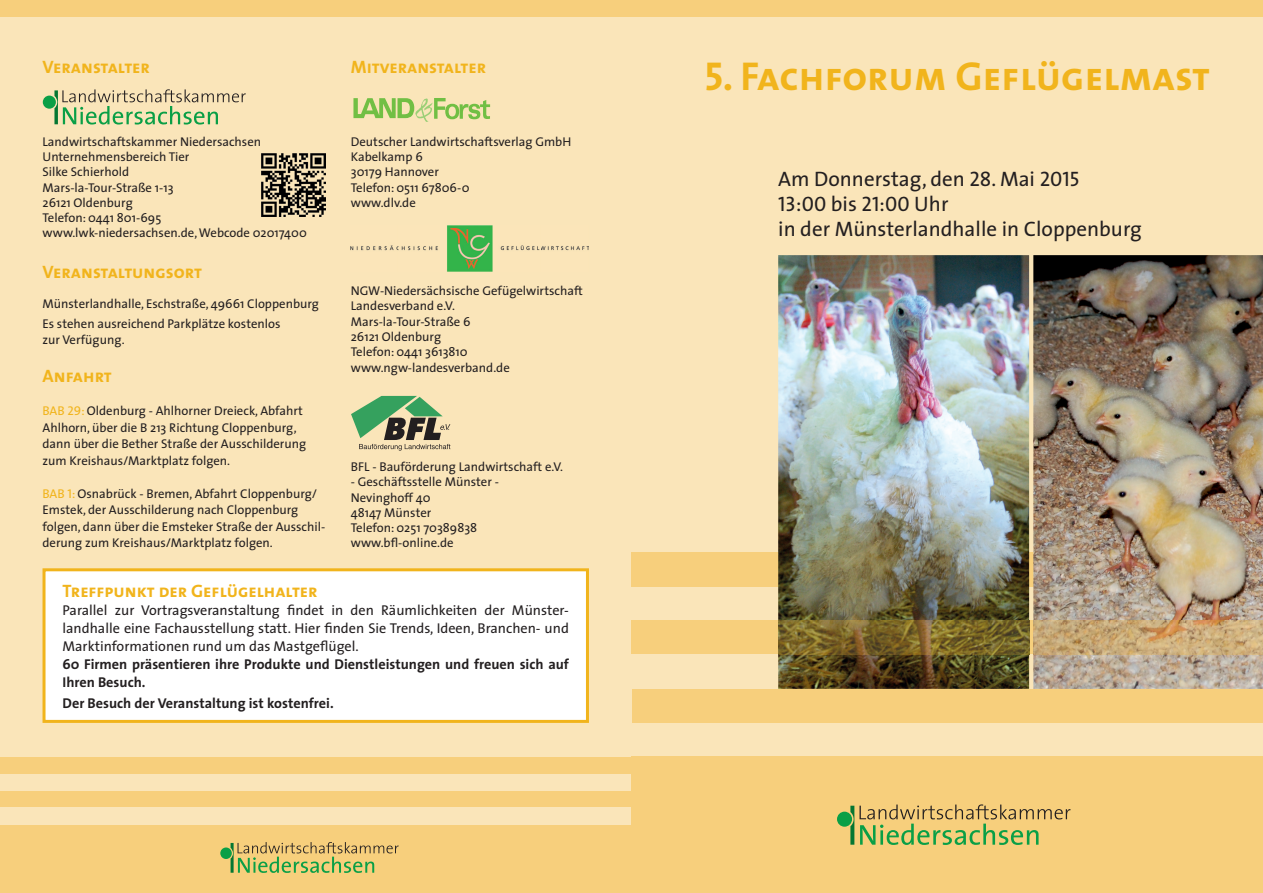
<style>
.page{position:relative;width:1263px;height:893px;background:#fff}
.page>*{position:absolute;margin:0;border:0;box-sizing:border-box;transform-origin:0 0}
.t1{font:40.5px "The Sans Bold Caps";color:#f1b41c}
.t2{font:21px "The Sans";color:#231f20}
.t3{font:21px "The Sans Caps";color:#231f20}
.t4{font:18px "The Sans Bold Caps";color:#f1b41c}
.t5{font:14.25px/18px "The Sans";color:#231f20;text-align:justify}
.t6{font:700 14.25px/18px "The Sans";color:#231f20}
.t7{font:12.75px/15.3px "The Sans";color:#231f20}
.s1{font-family:"The Sans Caps";color:#f1b41c}
.s2{font-family:"The Sans Caps"}
.s3{font-family:"The Sans"}
</style>
<div class="page">
<div style="left:0;top:0;width:1263px;height:17px;background:#f7cf7c"></div>
<div style="left:0;top:825px;width:631px;height:68px;background:#f7cf7c"></div>
<div style="left:0;top:791px;width:631px;height:17px;background:#f7cf7c"></div>
<div style="left:631px;top:723px;width:632px;height:34px;background:#fae5b9"></div>
<div style="left:0;top:774px;width:631px;height:17px;background:#fae5b9"></div>
<div style="left:0;top:808px;width:631px;height:17px;background:#fae5b9"></div>
<div style="left:0;top:757px;width:631px;height:17px;background:#f7cf7c"></div>
<div style="left:631px;top:689px;width:632px;height:34px;background:#f7cf7c"></div>
<div style="left:631px;top:17px;width:632px;height:536px;background:#fae5b9"></div>
<div style="left:0;top:17px;width:631px;height:740px;background:#fae5b9"></div>
<div style="left:631px;top:757px;width:632px;height:136px;background:#f7cf7c"></div>
<svg style="left:850px;top:804px;width:220px;height:41px"></svg>
<div style="left:837px;top:812px;width:15px;height:15px;background:#0a9f46;border-radius:50%"></div>
<svg style="left:231px;top:842px;width:168px;height:31px"></svg>
<div style="left:220px;top:847px;width:12px;height:12px;background:#0a9f46;border-radius:50%"></div>
<div style="left:631px;top:587px;width:632px;height:34px;background:#fae5b9"></div>
<div style="left:631px;top:621px;width:632px;height:34px;background:#f7cf7c"></div>
<div style="left:631px;top:655px;width:632px;height:34px;background:#fae5b9"></div>
<div style="left:631px;top:553px;width:632px;height:34px;background:#f7cf7c"></div>
<div style="left:44px;top:570px;width:543px;height:151px;background:#fff"></div>
<div style="left:43px;top:568px;width:546px;height:155px;border:3px solid #f1b41c"></div>
<img style="left:261px;top:153px;width:64px;height:64px">
<svg style="left:54px;top:89px;width:192px;height:36px"></svg>
<div style="left:43px;top:96px;width:13px;height:13px;background:#0a9f46;border-radius:50%"></div>
<svg style="left:353px;top:98px;width:137px;height:24px"></svg>
<svg style="left:351px;top:396px;width:99px;height:55px"></svg>
<img style="left:351px;top:225px;width:238px;height:46px">
<img style="left:1033px;top:255px;width:230px;height:434px">
<img style="left:778px;top:255px;width:251px;height:434px">
<img style="left:778px;top:621px;width:251px;height:34px">
<img style="left:1033px;top:621px;width:230px;height:34px">
<h3 class="t4" style="left:43px;top:55px;width:109px">Veranstalter</h3>
<h3 class="t4" style="left:351px;top:55px;width:137px">Mitveranstalter</h3>
<p class="t7" style="left:43px;top:134px;width:266px">Landwirtschaftskammer Niedersachsen<br>Unternehmensbereich Tier<br>Silke Schierhold<br>Mars-la-Tour-Straße 1-13<br>26121 Oldenburg<br>Telefon: 0441 801-695 www.lwk-niedersachsen.de, Webcode 02017400</p>
<p class="t7" style="left:351px;top:134px;width:222px">Deutscher Landwirtschaftsverlag GmbH<br>Kabelkamp 6<br>30179 Hannover<br>Telefon: 0511 67806-0<br>www.dlv.de</p>
<h3 class="t4" style="left:43px;top:260px;width:161px">Veranstaltungsort</h3>
<p class="t7" style="left:43px;top:294px;width:278px;line-height:19.5px">Münsterlandhalle, Eschstraße, 49661 Cloppenburg<br>Es stehen ausreichend Parkplätze kostenlos</p>
<p class="t7" style="left:43px;top:332px;width:84px">zur Verfügung.</p>
<h3 class="t4" style="left:43px;top:365px;width:71px">Anfahrt</h3>
<p class="t7" style="left:43px;top:403px;width:265px;line-height:16.5px"><span class="s1">BAB 29:</span> Oldenburg - Ahlhorner Dreieck, Abfahrt Ahlhorn, über die B 213 Richtung Cloppenburg, dann über die Bether Straße der Ausschilderung zum Kreishaus/Marktplatz folgen.</p>
<p class="t7" style="left:43px;top:485px;width:284px;line-height:16.5px"><span class="s1">BAB 1:</span> Osnabrück - Bremen, Abfahrt Cloppenburg/ Emstek, der Ausschilderung nach Cloppenburg folgen, dann über die Emsteker Straße der Ausschil&shy;derung zum Kreishaus/Marktplatz folgen.</p>
<p class="t7" style="left:351px;top:283px;width:234px">NGW-Niedersächsische Gefügelwirtschaft<br>Landesverband e.V.<br>Mars-la-Tour-Straße 6<br>26121 Oldenburg<br>Telefon: 0441 3613810 www.ngw-landesverband.de</p>
<p class="t7" style="left:351px;top:459px;width:214px">BFL - Bauförderung Landwirtschaft e.V.</p>
<p class="t7" style="left:351px;top:474px;width:150px">- Geschäftsstelle Münster -<br>Nevinghoff 40<br>48147 Münster<br>Telefon: 0251 70389838 www.bfl-online.de</p>
<h3 class="t4" style="left:63px;top:579px;width:257px">Treffpunkt der Geflügelhalter</h3>
<p class="t5" style="left:63px;top:601px;width:508px">Parallel zur Vortragsveranstaltung findet in den Räumlichkeiten der Münster&shy;landhalle eine Fachausstellung statt. Hier finden Sie Trends, Ideen, Branchen- und Marktinformationen rund um das Mastgeflügel.</p>
<p class="t6" style="left:63px;top:655px;width:508px">60 Firmen präsentieren ihre Produkte und Dienstleistungen und freuen sich auf<br>Ihren Besuch.</p>
<p class="t6" style="left:63px;top:694px;width:273px">Der Besuch der Veranstaltung ist kostenfrei.</p>
<h1 class="t1" style="left:705px;top:50px;width:507px">5. Fachforum Geflügelmast</h1>
<h2 class="t2" style="left:778px;top:165px;width:303px">Am Donnerstag, den <span class="s2">28</span>. Mai <span class="s2">2015</span></h2>
<h2 class="t3" style="left:778px;top:191px;width:172px">13:00 <span class="s3">bis</span> 21:00 <span class="s3">Uhr</span></h2>
<h2 class="t2" style="left:778px;top:216px;width:365px">in der Münsterlandhalle in Cloppenburg</h2>
</div>
